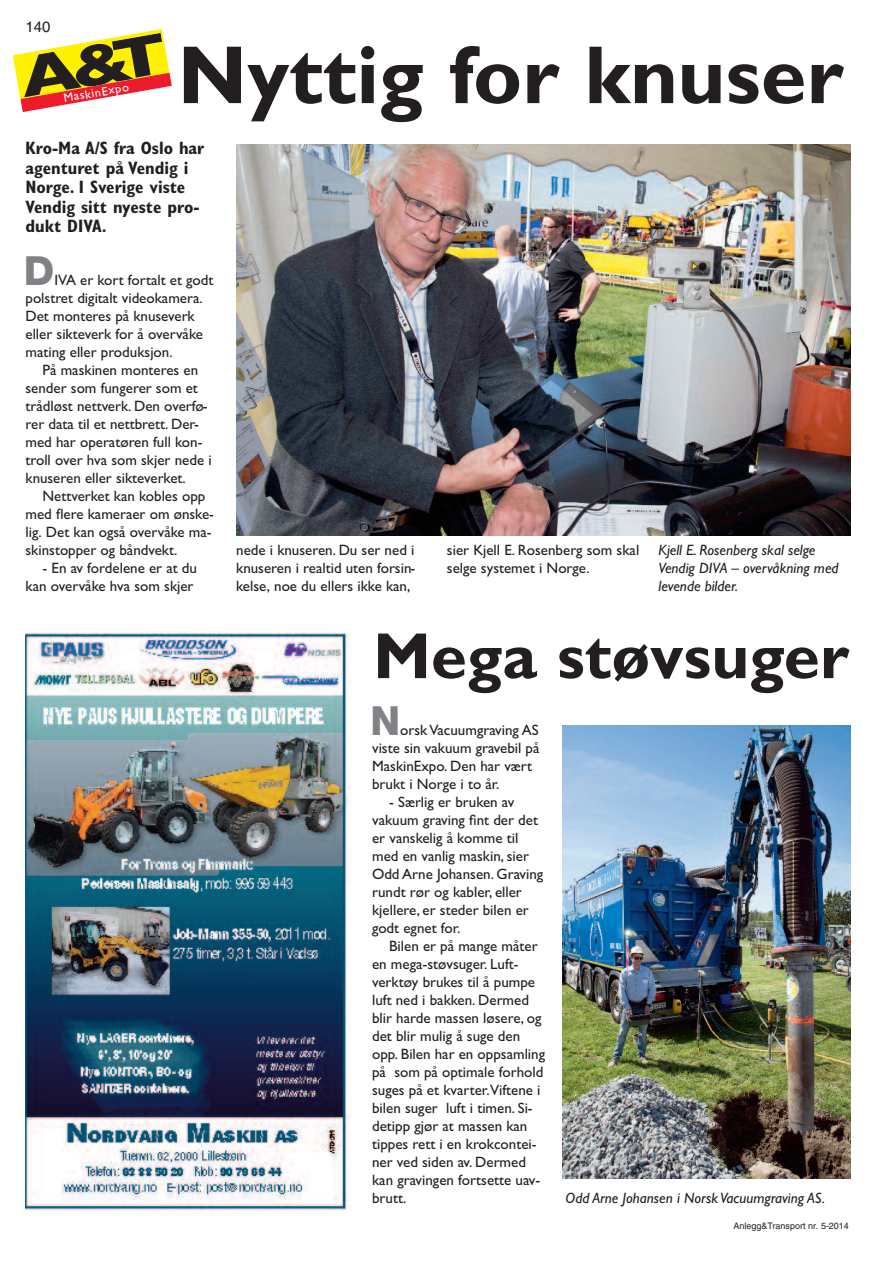
<style>
.page{position:relative;width:893px;height:1263px;background:#fff}
.page>*{position:absolute;margin:0;border:0;box-sizing:border-box;transform-origin:0 0}
.t1{font:700 82.65px "Gill Sans";color:#231f20}
.t2{font:700 65.4px "Gill Sans";color:#231f20}
.t3{font:800 40.2px "Helvetica Neue";color:#808285}
.t4{font:700 condensed 18px/19.5px "Gill Sans";color:#231f20}
.t5{font:15px/18px "Gill Sans";color:#231f20}
.t6{font:italic 15px/18px "Gill Sans";color:#231f20}
.t7{font:15px "Helvetica";color:#231f20}
.t8{font:12.3px "Gill Sans";color:#fff}
.t9{font:9px "Helvetica";color:#231f20}
</style>
<div class="page">
<svg style="left:13px;top:29px;width:159px;height:83px"></svg>
<img style="left:237px;top:145px;width:613px;height:390px">
<img style="left:26px;top:633px;width:324px;height:578px">
<img style="left:563px;top:726px;width:287px;height:452px">
<p class="t7" style="left:26px;top:21px;width:26px">140</p>
<p class="t8" style="left:63px;top:94px;width:68px;rotate:-10deg">MaskinExpo</p>
<h1 class="t1" style="left:178px;top:44px;width:667px">Nyttig for knuser</h1>
<p class="t4" style="left:26px;top:140px;width:180px">Kro-Ma A/S fra Oslo har agenturet på Vendig i<br>Norge. I Sverige viste<br>Vendig sitt nyeste pro&shy;dukt DIVA.</p>
<h3 class="t3" style="left:24px;top:256px;width:32px">D</h3>
<p class="t5" style="left:26px;top:271px;width:189px;text-indent:29px">IVA er kort fortalt et godt polstret digitalt videokamera.<br>Det monteres på knuseverk eller sikteverk for å overvåke mating eller produksjon.</p>
<p class="t5" style="left:26px;top:361px;width:188px;text-indent:17px">På maskinen monteres en sender som fungerer som et trådløst nettverk. Den overfø&shy;rer data til et nettbrett. Der&shy;med har operatøren full kon&shy;troll over hva som skjer nede i knuseren eller sikteverket.</p>
<p class="t5" style="left:26px;top:487px;width:190px;text-indent:17px">Nettverket kan kobles opp med flere kameraer om ønske&shy;lig. Det kan også overvåke ma&shy;skinstopper og båndvekt.</p>
<p class="t5" style="left:26px;top:559px;width:173px;text-align:right">- En av fordelene er at du kan overvåke hva som skjer</p>
<p class="t5" style="left:236px;top:541px;width:180px;text-align:justify">nede i knuseren. Du ser ned i knuseren i realtid uten forsin&shy;kelse, noe du ellers ikke kan,</p>
<p class="t5" style="left:447px;top:541px;width:194px">sier Kjell E. Rosenberg som skal selge systemet i Norge.</p>
<p class="t6" style="left:659px;top:542px;width:182px">Kjell E. Rosenberg skal selge<br>Vendig DIVA – overvåkning med levende bilder.</p>
<h2 class="t2" style="left:373px;top:631px;width:477px">Mega støvsuger</h2>
<h3 class="t3" style="left:371px;top:706px;width:31px">N</h3>
<p class="t5" style="left:372px;top:721px;width:169px;text-indent:28px">orskVacuumgraving AS viste sin vakuum gravebil på<br>MaskinExpo. Den har vært brukt i Norge i to år.</p>
<p class="t5" style="left:372px;top:793px;width:173px;text-indent:17px">- Særlig er bruken av vakuum graving fint der det er vanskelig å komme til med en vanlig maskin, sier<br>Odd Arne Johansen. Graving rundt rør og kabler, eller kjellere, er steder bilen er godt egnet for.</p>
<p class="t5" style="left:372px;top:937px;width:175px;text-indent:17px">Bilen er på mange måter en mega-støvsuger. Luft&shy;verktøy brukes til å pumpe luft ned i bakken. Dermed blir harde massen løsere, og det blir mulig å suge den opp. Bilen har en oppsamling på som på optimale forhold suges på et kvarter.Viftene i bilen suger luft i timen. Si&shy;detipp gjør at massen kan tippes rett i en krokcontei&shy;ner ved siden av. Dermed kan gravingen fortsette uav&shy;brutt.</p>
<p class="t6" style="left:565px;top:1190px;width:261px">Odd Arne Johansen i NorskVacuumgraving AS.</p>
<p class="t9" style="left:733px;top:1222px;width:117px">Anlegg&amp;Transport nr. 5-2014</p>
</div>
